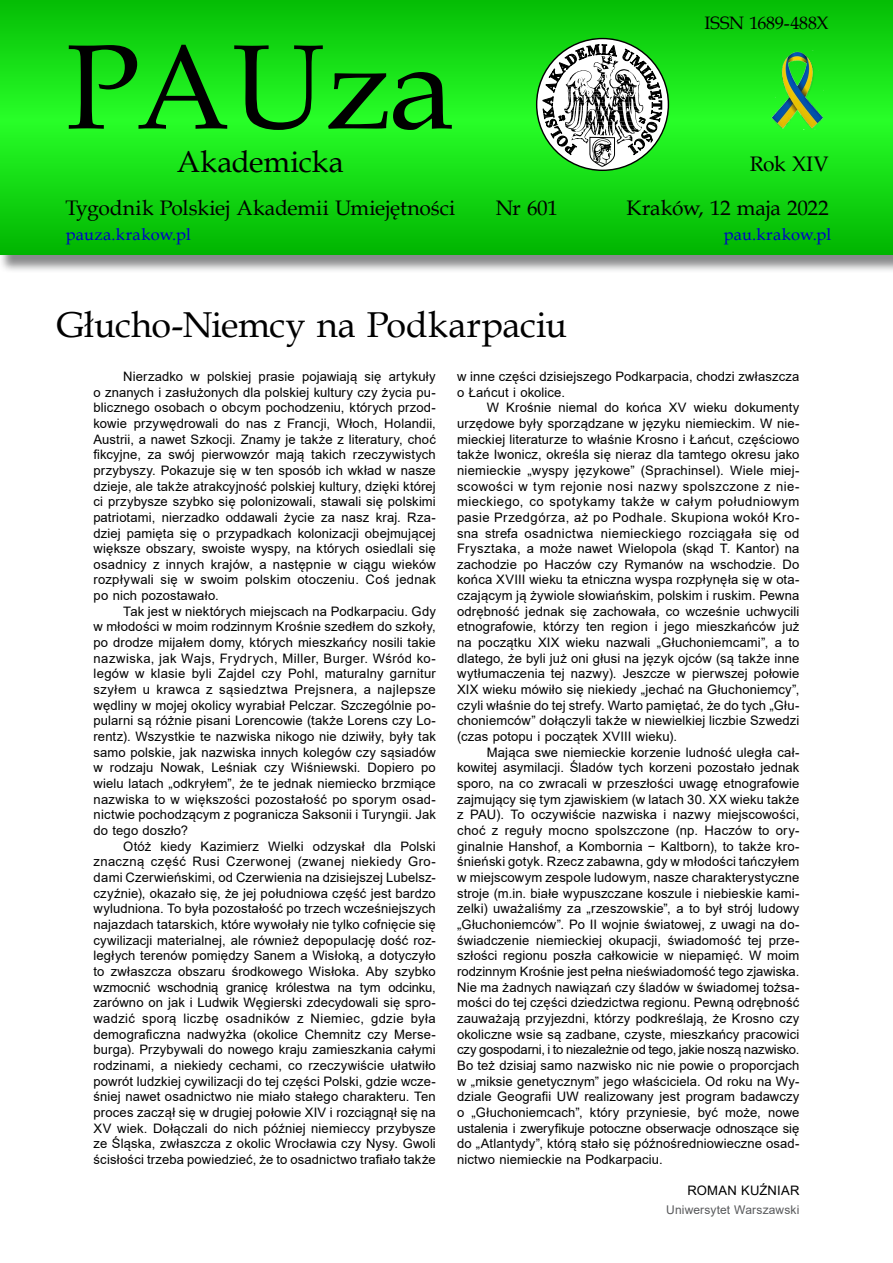
<style>
.page{position:relative;width:893px;height:1263px;background:#fff}
.page>*{position:absolute;margin:0;border:0;box-sizing:border-box;transform-origin:0 0}
.t1{font:120px "Book Antiqua";letter-spacing:-.01em;color:#000}
.t2{font:36px "Book Antiqua";letter-spacing:-.01em;color:#000}
.t3{font:30px "Book Antiqua";color:#000}
.t4{font:21px/44px "Book Antiqua";letter-spacing:-.01em;color:#000;text-align:right}
.t5{font:18px "Book Antiqua";letter-spacing:-.005em;color:#000}
.t6{font:16.5px "Book Antiqua";letter-spacing:.015em;color:#0000c8}
.t7{font:13.05px/15.6px "Arial";letter-spacing:.01em;color:#000;text-align:justify}
.t8{font:12px "Arial";letter-spacing:.01em;color:#58595b}
</style>
<div class="page">
<div style="left:0;top:0;width:893px;height:273px;background:#636466;opacity:.75"></div>
<svg style="left:0;top:0;width:893px;height:255px;background:#14d914"></svg>
<svg style="left:537px;top:39px;width:131px;height:131px"></svg>
<svg style="left:542px;top:35px;width:120px;height:132px"></svg>
<img style="left:771px;top:51px;width:52px;height:79px">
<h1 class="t1" style="left:66px;top:4px;width:390px">PAUza</h1>
<h3 class="t3" style="left:177px;top:141px;width:169px">Akademicka</h3>
<h3 class="t4" style="left:66px;top:185px;width:391px">Tygodnik Polskiej Akademii Umiejętności</h3>
<h3 class="t4" style="left:496px;top:185px;width:64px">Nr 601</h3>
<h3 class="t5" style="left:704px;top:10px;width:126px">ISSN 1689-488X</h3>
<h3 class="t4" style="left:626px;top:141px;width:204px">Rok XIV<br>Kraków, 12 maja 2022</h3>
<p class="t6" style="left:66px;top:223px;width:127px">pauza.krakow.pl</p>
<p class="t6" style="left:724px;top:223px;width:109px">pau.krakow.pl</p>
<h2 class="t2" style="left:57px;top:300px;width:512px">Głucho-Niemcy na Podkarpaciu</h2>
<p class="t7" style="left:94px;top:368px;width:344px;text-indent:30px">Nierzadko w polskiej prasie pojawiają się artykuły o znanych i zasłużonych dla polskiej kultury czy życia pu&shy;blicznego osobach o obcym pochodzeniu, których przod&shy;kowie przywędrowali do nas z Francji, Włoch, Holandii, Austrii, a nawet Szkocji. Znamy je także z literatury, choć fikcyjne, za swój pierwowzór mają takich rzeczywistych przybyszy. Pokazuje się w ten sposób ich wkład w nasze dzieje, ale także atrakcyjność polskiej kultury, dzięki której ci przybysze szybko się polonizowali, stawali się polskimi patriotami, nierzadko oddawali życie za nasz kraj. Rza&shy;dziej pamięta się o przypadkach kolonizacji obejmującej większe obszary, swoiste wyspy, na których osiedlali się osadnicy z innych krajów, a następnie w ciągu wieków rozpływali się w swoim polskim otoczeniu. Coś jednak po nich pozostawało.</p>
<p class="t7" style="left:94px;top:603px;width:344px;text-indent:30px">Tak jest w niektórych miejscach na Podkarpaciu. Gdy w młodości w moim rodzinnym Krośnie szedłem do szkoły, po drodze mijałem domy, których mieszkańcy nosili takie nazwiska, jak Wajs, Frydrych, Miller, Burger. Wśród ko&shy;legów w klasie byli Zajdel czy Pohl, maturalny garnitur szyłem u krawca z sąsiedztwa Prejsnera, a najlepsze wędliny w mojej okolicy wyrabiał Pelczar. Szczególnie po&shy;pularni są różnie pisani Lorencowie (także Lorens czy Lo&shy;rentz). Wszystkie te nazwiska nikogo nie dziwiły, były tak samo polskie, jak nazwiska innych kolegów czy sąsiadów w rodzaju Nowak, Leśniak czy Wiśniewski. Dopiero po wielu latach „odkryłem”, że te jednak niemiecko brzmiące nazwiska to w większości pozostałość po sporym osad&shy;nictwie pochodzącym z pogranicza Saksonii i Turyngii. Jak do tego doszło?</p>
<p class="t7" style="left:94px;top:838px;width:344px;text-indent:30px">Otóż kiedy Kazimierz Wielki odzyskał dla Polski znaczną część Rusi Czerwonej (zwanej niekiedy Gro&shy;dami Czerwieńskimi, od Czerwienia na dzisiejszej Lubelsz&shy;czyźnie), okazało się, że jej południowa część jest bardzo wyludniona. To była pozostałość po trzech wcześniejszych najazdach tatarskich, które wywołały nie tylko cofnięcie się cywilizacji materialnej, ale również depopulację dość roz&shy;ległych terenów pomiędzy Sanem a Wisłoką, a dotyczyło to zwłaszcza obszaru środkowego Wisłoka. Aby szybko wzmocnić wschodnią granicę królestwa na tym odcinku, zarówno on jak i Ludwik Węgierski zdecydowali się spro&shy;wadzić sporą liczbę osadników z Niemiec, gdzie była demograficzna nadwyżka (okolice Chemnitz czy Merse&shy;burga). Przybywali do nowego kraju zamieszkania całymi rodzinami, a niekiedy cechami, co rzeczywiście ułatwiło powrót ludzkiej cywilizacji do tej części Polski, gdzie wcze&shy;śniej nawet osadnictwo nie miało stałego charakteru. Ten proces zaczął się w drugiej połowie XIV i rozciągnął się na XV wiek. Dołączali do nich później niemieccy przybysze ze Śląska, zwłaszcza z okolic Wrocławia czy Nysy. Gwoli ścisłości trzeba powiedzieć, że to osadnictwo trafiało także</p>
<p class="t7" style="left:457px;top:368px;width:344px">w inne części dzisiejszego Podkarpacia, chodzi zwłaszcza o Łańcut i okolice.</p>
<p class="t7" style="left:457px;top:400px;width:344px;text-indent:30px">W Krośnie niemal do końca XV wieku dokumenty urzędowe były sporządzane w języku niemieckim. W nie&shy;mieckiej literaturze to właśnie Krosno i Łańcut, częściowo także Iwonicz, określa się nieraz dla tamtego okresu jako niemieckie „wyspy językowe” (Sprachinsel). Wiele miej&shy;scowości w tym rejonie nosi nazwy spolszczone z nie&shy;mieckiego, co spotykamy także w całym południowym pasie Przedgórza, aż po Podhale. Skupiona wokół Kro&shy;sna strefa osadnictwa niemieckiego rozciągała się od Frysztaka, a może nawet Wielopola (skąd T. Kantor) na zachodzie po Haczów czy Rymanów na wschodzie. Do końca XVIII wieku ta etniczna wyspa rozpłynęła się w ota&shy;czającym ją żywiole słowiańskim, polskim i ruskim. Pewna odrębność jednak się zachowała, co wcześnie uchwycili etnografowie, którzy ten region i jego mieszkańców już na początku XIX wieku nazwali „Głuchoniemcami”, a to dlatego, że byli już oni głusi na język ojców (są także inne wytłumaczenia tej nazwy). Jeszcze w pierwszej połowie XIX wieku mówiło się niekiedy „jechać na Głuchoniemcy”, czyli właśnie do tej strefy. Warto pamiętać, że do tych „Głu&shy;choniemców” dołączyli także w niewielkiej liczbie Szwedzi (czas potopu i początek XVIII wieku).</p>
<p class="t7" style="left:457px;top:744px;width:344px;text-indent:30px">Mająca swe niemieckie korzenie ludność uległa cał&shy;kowitej asymilacji. Śladów tych korzeni pozostało jednak sporo, na co zwracali w przeszłości uwagę etnografowie zajmujący się tym zjawiskiem (w latach 30. XX wieku także z PAU). To oczywiście nazwiska i nazwy miejscowości, choć z reguły mocno spolszczone (np. Haczów to ory&shy;ginalnie Hanshof, a Kombornia − Kaltborn), to także kro&shy;śnieński gotyk. Rzecz zabawna, gdy w młodości tańczyłem w miejscowym zespole ludowym, nasze charakterystyczne stroje (m.in. białe wypuszczane koszule i niebieskie kami&shy;zelki) uważaliśmy za „rzeszowskie”, a to był strój ludowy „Głuchoniemców”. Po II wojnie światowej, z uwagi na do&shy;świadczenie niemieckiej okupacji, świadomość tej prze&shy;szłości regionu poszła całkowicie w niepamięć. W moim rodzinnym Krośnie jest pełna nieświadomość tego zjawiska.<br>Nie ma żadnych nawiązań czy śladów w świadomej tożsa&shy;mości do tej części dziedzictwa regionu. Pewną odrębność zauważają przyjezdni, którzy podkreślają, że Krosno czy okoliczne wsie są zadbane, czyste, mieszkańcy pracowici czy gospodarni, i to niezależnie od tego, jakie noszą nazwisko.<br>Bo też dzisiaj samo nazwisko nic nie powie o proporcjach w „miksie genetycznym” jego właściciela. Od roku na Wy&shy;dziale Geografii UW realizowany jest program badawczy o „Głuchoniemcach”, który przyniesie, być może, nowe ustalenia i zweryfikuje potoczne obserwacje odnoszące się do „Atlantydy”, którą stało się późnośredniowieczne osad&shy;nictwo niemieckie na Podkarpaciu.</p>
<p class="t7" style="left:687px;top:1183px;width:114px">ROMAN KUŹNIAR</p>
<p class="t8" style="left:666px;top:1201px;width:135px">Uniwersytet Warszawski</p>
</div>
